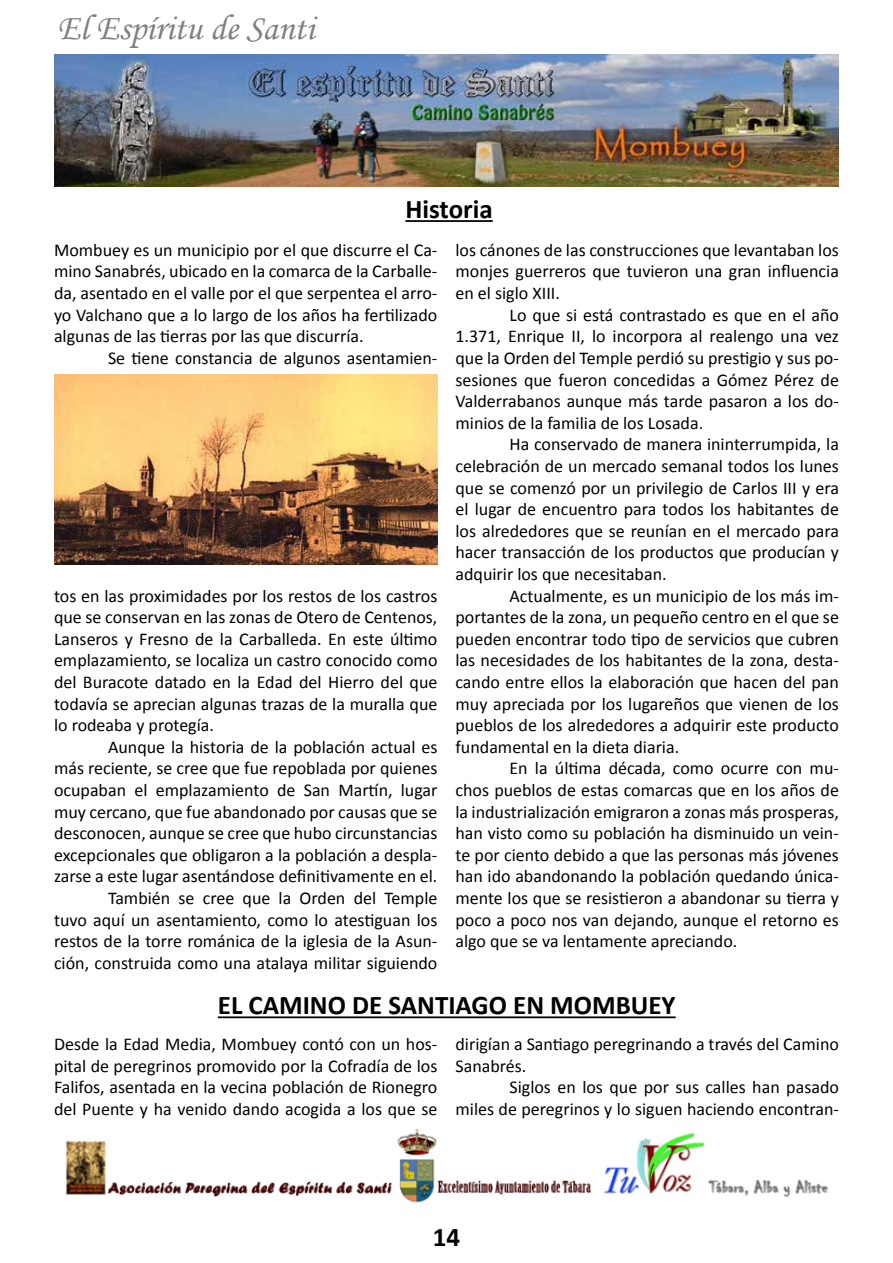
<style>
.page{position:relative;width:893px;height:1263px;background:#fff}
.page>*{position:absolute;margin:0;border:0;box-sizing:border-box;transform-origin:0 0}
.t1{font:36px "Monotype Corsiva";color:#808080}
.t2{font:700 27px "Calibri";color:#000}
.t3{font:18px/21.6px "Calibri";color:#000;text-align:justify}
</style>
<div class="page">
<img style="left:65px;top:1128px;width:764px;height:75px">
<img style="left:54px;top:54px;width:785px;height:133px">
<hr style="left:405px;top:220px;width:88px;height:2px;background:#000">
<hr style="left:218px;top:1016px;width:458px;height:2px;background:#000">
<img style="left:54px;top:374px;width:383px;height:191px">
<h1 class="t1" style="left:57px;top:7px;width:259px">El Espíritu de Santi</h1>
<h2 class="t2" style="left:405px;top:192px;width:89px">Historia</h2>
<p class="t3" style="left:54px;top:239px;width:385px">Mombuey es un municipio por el que discurre el Ca&shy;mino Sanabrés, ubicado en la comarca de la Carballe&shy;da, asentado en el valle por el que serpentea el arro&shy;yo Valchano que a lo largo de los años ha fertilizado algunas de las tierras por las que discurría.</p>
<p class="t3" style="left:108px;top:347px;width:331px">Se tiene constancia de algunos asentamien-</p>
<p class="t3" style="left:54px;top:585px;width:385px">tos en las proximidades por los restos de los castros que se conservan en las zonas de Otero de Centenos, Lanseros y Fresno de la Carballeda. En este último emplazamiento, se localiza un castro conocido como del Buracote datado en la Edad del Hierro del que todavía se aprecian algunas trazas de la muralla que lo rodeaba y protegía.</p>
<p class="t3" style="left:54px;top:736px;width:385px;text-align:right">Aunque la historia de la población actual es<br>más reciente, se cree que fue repoblada por quienes ocupaban el emplazamiento de San Martín, lugar muy cercano, que fue abandonado por causas que se desconocen, aunque se cree que hubo circunstancias excepcionales que obligaron a la población a despla&shy;zarse a este lugar asentándose definitivamente en el.<br>También se cree que la Orden del Temple<br>tuvo aquí un asentamiento, como lo atestiguan los restos de la torre románica de la iglesia de la Asun&shy;ción, construida como una atalaya militar siguiendo</p>
<p class="t3" style="left:455px;top:239px;width:385px">los cánones de las construcciones que levantaban los monjes guerreros que tuvieron una gran influencia en el siglo XIII.</p>
<p class="t3" style="left:455px;top:304px;width:385px;text-indent:54px">Lo que si está contrastado es que en el año 1.371, Enrique II, lo incorpora al realengo una vez que la Orden del Temple perdió su prestigio y sus po&shy;sesiones que fueron concedidas a Gómez Pérez de Valderrabanos aunque más tarde pasaron a los do&shy;minios de la familia de los Losada.</p>
<p class="t3" style="left:455px;top:434px;width:385px;text-indent:54px">Ha conservado de manera ininterrumpida, la celebración de un mercado semanal todos los lunes que se comenzó por un privilegio de Carlos III y era el lugar de encuentro para todos los habitantes de los alrededores que se reunían en el mercado para hacer transacción de los productos que producían y adquirir los que necesitaban.</p>
<p class="t3" style="left:455px;top:585px;width:385px;text-indent:54px">Actualmente, es un municipio de los más im&shy;portantes de la zona, un pequeño centro en el que se pueden encontrar todo tipo de servicios que cubren las necesidades de los habitantes de la zona, desta&shy;cando entre ellos la elaboración que hacen del pan muy apreciada por los lugareños que vienen de los pueblos de los alrededores a adquirir este producto fundamental en la dieta diaria.</p>
<p class="t3" style="left:455px;top:758px;width:385px;text-indent:54px">En la última década, como ocurre con mu&shy;chos pueblos de estas comarcas que en los años de la industrialización emigraron a zonas más prosperas, han visto como su población ha disminuido un vein&shy;te por ciento debido a que las personas más jóvenes han ido abandonando la población quedando única&shy;mente los que se resistieron a abandonar su tierra y poco a poco nos van dejando, aunque el retorno es algo que se va lentamente apreciando.</p>
<h2 class="t2" style="left:218px;top:988px;width:459px">EL CAMINO DE SANTIAGO EN MOMBUEY</h2>
<p class="t3" style="left:54px;top:1033px;width:385px">Desde la Edad Media, Mombuey contó con un hos&shy;pital de peregrinos promovido por la Cofradía de los Falifos, asentada en la vecina población de Rionegro del Puente y ha venido dando acogida a los que se</p>
<p class="t3" style="left:455px;top:1033px;width:385px">dirigían a Santiago peregrinando a través del Camino<br>Sanabrés.</p>
<p class="t3" style="left:455px;top:1076px;width:385px;text-align:right">Siglos en los que por sus calles han pasado<br>miles de peregrinos y lo siguen haciendo encontran-</p>
<h2 class="t2" style="left:433px;top:1220px;width:29px">14</h2>
</div>
